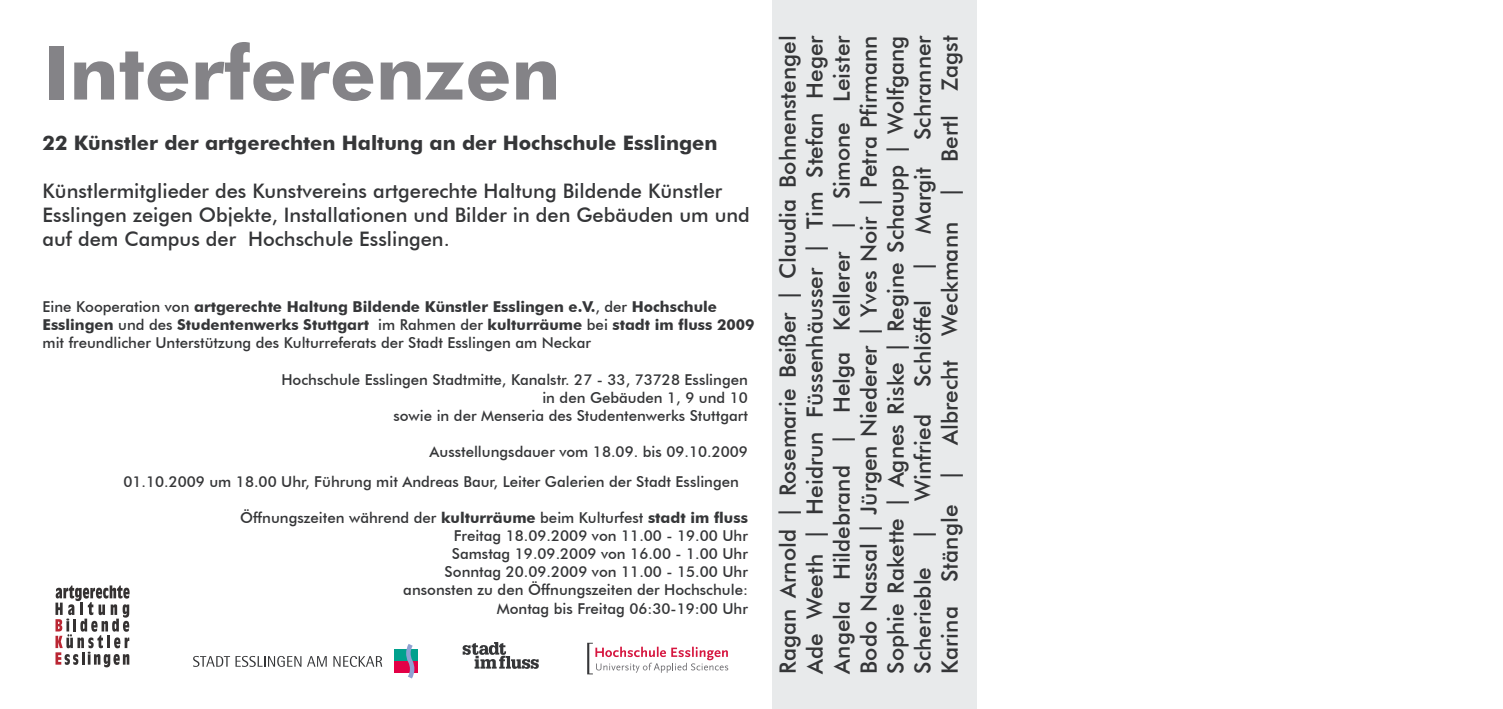
<style>
.page{position:relative;width:1503px;height:709px;background:#fff}
.page>*{position:absolute;margin:0;border:0;box-sizing:border-box;transform-origin:0 0}
.t1{font:700 75px "Futura BT";color:#848387}
.t2{font:500 22.5px/27px "Futura BT";color:#353638;text-align:justify}
.t3{font:500 20px/24px "Futura BT";color:#353638}
.t4{font:700 20px "Futura BT";color:#353638}
.t5{font:500 15px "Futura BT";color:#353638}
.t6{font:700 15px/18px "Futura BT";color:#353638}
.s1{font-weight:500}
.s2{font-weight:700}
</style>
<div class="page">
<div style="left:772px;top:0;width:204px;height:709px;background:#e8eaeb"></div>
<svg style="left:587px;top:642px;width:141px;height:32px"></svg>
<svg style="left:193px;top:656px;width:108px;height:11px"></svg>
<svg style="left:307px;top:656px;width:20px;height:10px"></svg>
<svg style="left:333px;top:656px;width:49px;height:11px"></svg>
<div style="left:394px;top:661px;width:24px;height:12px;background:#e30046"></div>
<div style="left:394px;top:649px;width:24px;height:12px;background:#00a18d"></div>
<svg style="left:406px;top:644px;width:8px;height:34px"></svg>
<svg style="left:55px;top:585px;width:75px;height:82px"></svg>
<svg style="left:462px;top:642px;width:77px;height:27px"></svg>
<p class="t1" style="left:43px;top:27px;width:519px">Interferenzen</p>
<p class="t4" style="left:43px;top:131px;width:676px">22 Künstler der artgerechten Haltung an der Hochschule Esslingen</p>
<p class="t3" style="left:43px;top:179px;width:709px">Künstlermitglieder des Kunstvereins artgerechte Haltung Bildende Künstler<br>Esslingen zeigen Objekte, Installationen und Bilder in den Gebäuden um und auf dem Campus der Hochschule Esslingen.</p>
<p class="t6" style="left:43px;top:297px;width:713px"><span class="s1">Eine Kooperation von</span> artgerechte Haltung Bildende Künstler Esslingen e.V.<span class="s1">, der</span> Hochschule<br>Esslingen <span class="s1">und des</span> Studentenwerks Stuttgart <span class="s1">im Rahmen der</span> kulturräume <span class="s1">bei</span> stadt im fluss 2009</p>
<p class="t5" style="left:43px;top:333px;width:550px">mit freundlicher Unterstützung des Kulturreferats der Stadt Esslingen am Neckar</p>
<p class="t5" style="left:281px;top:371px;width:468px">Hochschule Esslingen Stadtmitte, Kanalstr. 27 - 33, 73728 Esslingen</p>
<p class="t5" style="left:542px;top:389px;width:207px">in den Gebäuden 1, 9 und 10</p>
<p class="t5" style="left:393px;top:407px;width:356px">sowie in der Menseria des Studentenwerks Stuttgart</p>
<p class="t5" style="left:429px;top:443px;width:320px">Ausstellungsdauer vom 18.09. bis 09.10.2009</p>
<p class="t5" style="left:123px;top:473px;width:617px">01.10.2009 um 18.00 Uhr, Führung mit Andreas Baur, Leiter Galerien der Stadt Esslingen</p>
<p class="t5" style="left:240px;top:509px;width:509px">Öffnungszeiten während der <span class="s2">kulturräume</span> beim Kulturfest <span class="s2">stadt im fluss</span></p>
<p class="t5" style="left:454px;top:527px;width:295px">Freitag 18.09.2009 von 11.00 - 19.00 Uhr</p>
<p class="t5" style="left:452px;top:545px;width:297px">Samstag 19.09.2009 von 16.00 - 1.00 Uhr</p>
<p class="t5" style="left:444px;top:563px;width:305px">Sonntag 20.09.2009 von 11.00 - 15.00 Uhr</p>
<p class="t5" style="left:403px;top:581px;width:346px">ansonsten zu den Öffnungszeiten der Hochschule:</p>
<p class="t5" style="left:497px;top:599px;width:253px">Montag bis Freitag 06:30-19:00 Uhr</p>
<p class="t2" style="left:774px;top:673px;width:640px;rotate:-90deg">Ragan Arnold | Rosemarie Beißer | Claudia Bohnenstengel Ade Weeth | Heidrun Füssenhäusser | Tim Stefan Heger Angela Hildebrand | Helga Kellerer | Simone Leister Bodo Nassal | Jürgen Niederer | Yves Noir | Petra Pfirmann Sophie Rakette | Agnes Riske | Regine Schaupp | Wolfgang Scherieble | Winfried Schlöffel | Margit Schranner Karina Stängle | Albrecht Weckmann | Bertl Zagst</p>
</div>
